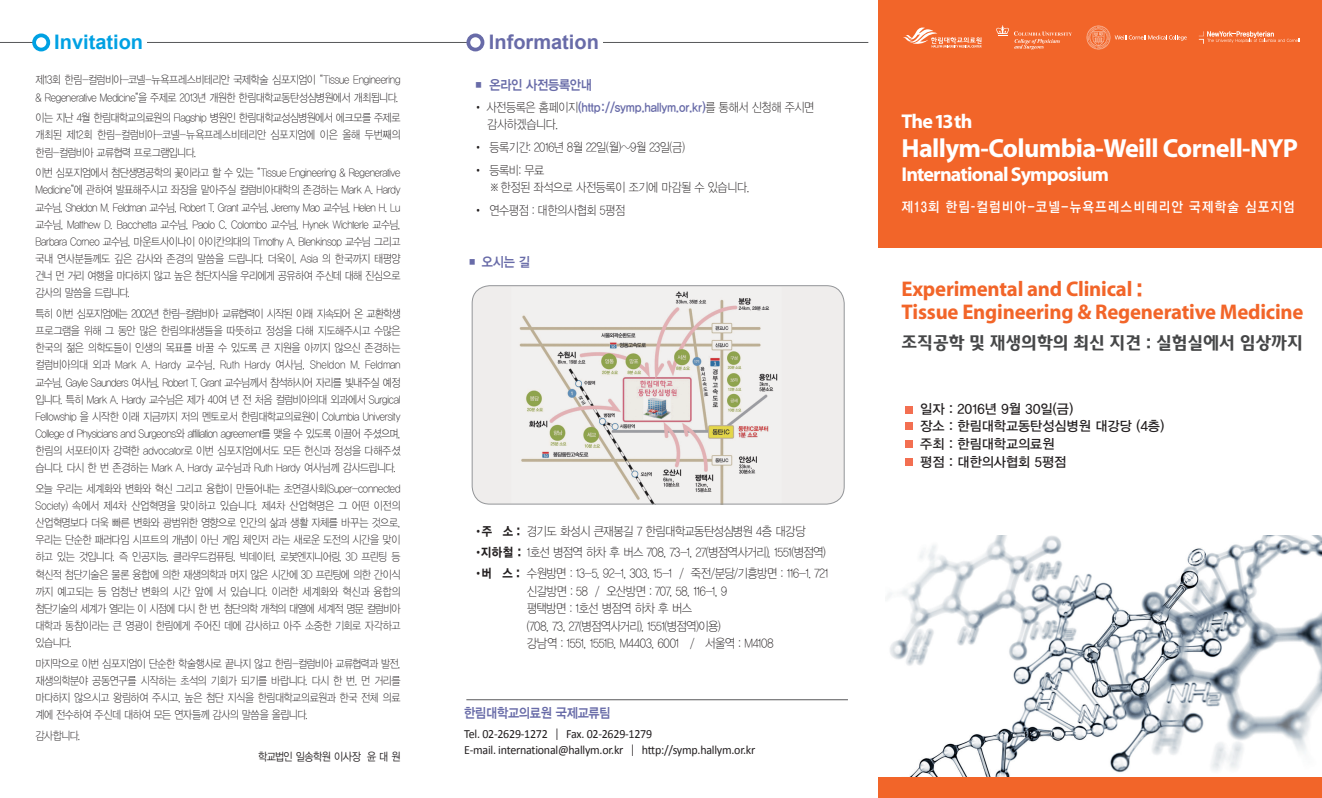
<style>
.page{position:relative;width:1322px;height:798px;background:#fff}
.page>*{position:absolute;margin:0;border:0;box-sizing:border-box;transform-origin:0 0}
.t1{font:700 26.25px "Myriad";letter-spacing:-.025em;color:#fff}
.t2{font:700 21.25px/22.6px "Myriad";letter-spacing:-.01em;color:#f26529}
.t3{font:700 20px "Myriad";letter-spacing:-.04em;color:#fff}
.t4{font:700 20px "Arial";color:#686ba8}
.t5{font:700 20px "Arial";color:#00a1e3}
.t6{font:700 16.62px "Daum Semi";color:#464748;scale:.95 1}
.t7{font:13.62px "YDVYGO540";letter-spacing:.08em;color:#fff;scale:.95 1}
.t8{font:13.5px/17.8px "YDVYGO13";color:#231f20}
.t9{font:13.5px "YDVYGO14";letter-spacing:-.02em;color:#686ba8;scale:.9 1}
.t10{font:12.5px "YDVYGO11";letter-spacing:-.03em;color:#231f20;scale:.9 1}
.t11{font:12.5px "Calibri";letter-spacing:-.02em;color:#231f20;scale:.96 1}
.t12{font:12.5px "YDVYGO11";letter-spacing:-.03em;color:#231f20;scale:.88 1}
.t13{font:12.5px "YDVYGO11";letter-spacing:-.05em;color:#231f20;scale:.9 1}
.t14{font:12.5px "YDVYGO11";letter-spacing:-.06em;color:#231f20;scale:.9 1}
.t15{font:12.5px "YDVYGO34";letter-spacing:-.02em;color:#686ba8;scale:.9 1}
.t16{font:11.25px/17.1px "YDVYGO11";letter-spacing:-.04em;color:#231f20;text-align:justify;scale:.88 1}
.t17{font:11.25px "YDVYGO12";letter-spacing:-.04em;color:#231f20;scale:.88 1}
.s1{font-family:"YDVYGO34"}
.s2{font-family:"YDVYGO11";color:#231f20}
.s3{font-family:"YDVYGO13"}
.s4{font-family:"YDVYGO15"}
.s5{font-family:"YDVYGO32"}
.s6{font-family:"YDVYGO15";font-weight:400}
</style>
<div class="page">
<hr style="left:0;top:42px;width:868px;height:1px;background:#57585a">
<div style="left:50px;top:32px;width:97px;height:21px;background:#fff"></div>
<div style="left:484px;top:32px;width:119px;height:21px;background:#fff"></div>
<hr style="left:466px;top:699px;width:382px;height:1px;background:#57585a">
<img style="left:879px;top:0;width:443px;height:797px">
<svg style="left:1198px;top:31px;width:102px;height:13px"></svg>
<svg style="left:996px;top:25px;width:76px;height:25px;background:#f37540"></svg>
<svg style="left:1086px;top:26px;width:100px;height:23px;background:#f3743e"></svg>
<svg style="left:903px;top:27px;width:78px;height:20px;background:#f48658"></svg>
<div style="left:905px;top:406px;width:7px;height:7px;background:#f36f51"></div>
<div style="left:905px;top:422px;width:7px;height:8px;background:#f36f51"></div>
<div style="left:905px;top:440px;width:8px;height:7px;background:#f36f51"></div>
<div style="left:905px;top:457px;width:8px;height:8px;background:#f36f51"></div>
<div style="left:34px;top:35px;width:14px;height:15px;background:#fff;border-radius:50%"></div>
<div style="left:32px;top:33px;width:18px;height:18px;border:4px solid #00a1e3;border-radius:50%"></div>
<div style="left:468px;top:35px;width:14px;height:15px;background:#fff;border-radius:50%"></div>
<div style="left:466px;top:33px;width:18px;height:18px;border:4px solid #686ba8;border-radius:50%"></div>
<div style="left:472px;top:285px;width:372px;height:219px;background:#efedec;border-radius:18px"></div>
<img style="left:511px;top:504px;width:271px;height:1px">
<img style="left:519px;top:291px;width:259px;height:211px">
<div style="left:472px;top:285px;width:372px;height:219px;border:1px solid #939598;border-radius:18px"></div>
<p class="t5" style="left:54px;top:29px;width:90px">Invitation</p>
<p class="t4" style="left:489px;top:29px;width:111px">Information</p>
<p class="t16" style="left:35px;top:71px;width:416px">제13회 한림-컬럼비아-코넬-뉴욕프레스비테리안 국제학술 심포지엄이 “Tissue Engineering &amp; Regenerative Medicine“을 주제로 2013년 개원한 한림대학교동탄성심병원에서 개최됩니다.</p>
<p class="t16" style="left:35px;top:109px;width:416px">이는 지난 4월 한림대학교의료원의 Flagship 병원인 한림대학교성심병원에서 에크모를 주제로 개최된 제12회 한림-컬럼비아-코넬-뉴욕프레스비테리안 심포지엄에 이은 올해 두번째의 한림-컬럼비아 교류협력 프로그램입니다.</p>
<p class="t16" style="left:35px;top:164px;width:416px">이번 심포지엄에서 첨단생명공학의 꽃이라고 할 수 있는 “Tissue Engineering &amp; Regenerative Medicine“에 관하여 발표해주시고 좌장을 맡아주실 컬럼비아대학의 존경하는 Mark A. Hardy 교수님, Sheldon M. Feldman 교수님, Robert T. Grant 교수님, Jeremy Mao 교수님, Helen H. Lu 교수님, Matthew D. Bacchetta 교수님, Paolo C. Colombo 교수님, Hynek Wichterle 교수님, Barbara Corneo 교수님, 마운트사이나이 아이칸의대의 Timothy A. Blenkinsop 교수님 그리고 국내 연사분들께도 깊은 감사와 존경의 말씀을 드립니다. 더욱이, Asia 의 한국까지 태평양 건너 먼 거리 여행을 마다하지 않고 높은 첨단지식을 우리에게 공유하여 주신데 대해 진심으로 감사의 말씀을 드립니다.</p>
<p class="t16" style="left:35px;top:304px;width:416px">특히 이번 심포지엄에는 2002년 한림-컬럼비아 교류협력이 시작된 이래 지속되어 온 교환학생 프로그램을 위해 그 동안 많은 한림의대생들을 따뜻하고 정성을 다해 지도해주시고 수많은 한국의 젊은 의학도들이 인생의 목표를 바꿀 수 있도록 큰 지원을 아끼지 않으신 존경하는 컬럼비아의대 외과 Mark A. Hardy 교수님, Ruth Hardy 여사님, Sheldon M. Feldman 교수님, Gayle Saunders 여사님, Robert T. Grant 교수님께서 참석하시어 자리를 빛내주실 예정 입니다. 특히 Mark A. Hardy 교수님은 제가 40여 년 전 처음 컬럼비아의대 외과에서 Surgical Fellowship 을 시작한 이래 지금까지 저의 멘토로서 한림대학교의료원이 Columbia University College of Physicians and Surgeons와 affiliation agreement를 맺을 수 있도록 이끌어 주셨으며, 한림의 서포터이자 강력한 advocator로 이번 심포지엄에서도 모든 헌신과 정성을 다해주셨 습니다. 다시 한 번 존경하는 Mark A. Hardy 교수님과 Ruth Hardy 여사님께 감사드립니다.</p>
<p class="t16" style="left:35px;top:479px;width:416px">오늘 우리는 세계화와 변화와 혁신 그리고 융합이 만들어내는 초연결사회(Super-connected Society) 속에서 제4차 산업혁명을 맞이하고 있습니다. 제4차 산업혁명은 그 어떤 이전의 산업혁명보다 더욱 빠른 변화와 광범위한 영향으로 인간의 삶과 생활 자체를 바꾸는 것으로, 우리는 단순한 패러다임 시프트의 개념이 아닌 게임 체인저 라는 새로운 도전의 시간을 맞이 하고 있는 것입니다. 즉 인공지능, 클라우드컴퓨팅, 빅데이터, 로봇엔지니어링, 3D 프린팅 등 혁신적 첨단기술은 물론 융합에 의한 재생의학과 머지 않은 시간에 3D 프린팅에 의한 간이식 까지 예고되는 등 엄청난 변화의 시간 앞에 서 있습니다. 이러한 세계화와 혁신과 융합의 첨단기술의 세계가 열리는 이 시점에 다시 한 번, 첨단의학 개척의 대열에 세계적 명문 컬럼비아 대학과 동참이라는 큰 영광이 한림에게 주어진 데에 감사하고 아주 소중한 기회로 자각하고 있습니다.</p>
<p class="t16" style="left:35px;top:654px;width:416px">마지막으로 이번 심포지엄이 단순한 학술행사로 끝나지 않고 한림-컬럼비아 교류협력과 발전, 재생의학분야 공동연구를 시작하는 초석의 기회가 되기를 바랍니다. 다시 한 번, 먼 거리를 마다하지 않으시고 왕림하여 주시고, 높은 첨단 지식을 한림대학교의료원과 한국 전체 의료 계에 전수하여 주신데 대하여 모든 연자들께 감사의 말씀을 올립니다.</p>
<p class="t16" style="left:35px;top:726px;width:53px">감사합니다.</p>
<p class="t17" style="left:258px;top:748px;width:163px">학교법인 일송학원 이사장 윤 대 원</p>
<p class="t9" style="left:473px;top:76px;width:134px"><span class="s1">■</span> 온라인 사전등록안내</p>
<p class="t15" style="left:473px;top:99px;width:381px"><span class="s2">• 사전등록은 홈페이지</span>(http://symp.hallym.or.kr)<span class="s2">를 통해서 신청해 주시면</span></p>
<p class="t12" style="left:487px;top:116px;width:82px">감사하겠습니다.</p>
<p class="t12" style="left:473px;top:139px;width:242px">• 등록기간: 2016년 8월 22일(월)~9월 23일(금)</p>
<p class="t12" style="left:473px;top:162px;width:82px">• 등록비: 무료</p>
<p class="t12" style="left:489px;top:179px;width:297px">※한정된 좌석으로 사전등록이 조기에 마감될 수 있습니다.</p>
<p class="t12" style="left:473px;top:202px;width:174px">• 연수평점 : 대한의사협회 5평점</p>
<p class="t9" style="left:467px;top:253px;width:71px"><span class="s1">■</span> 오시는 길</p>
<p class="t13" style="left:473px;top:523px;width:371px"><span class="s3">•</span><span class="s4">주 소 :</span> 경기도 화성시 큰재봉길 7 한림대학교동탄성심병원 4층 대강당</p>
<p class="t14" style="left:473px;top:544px;width:393px"><span class="s3">•</span><span class="s4">지하철 :</span> 1호선 병점역 하차 후 버스 708, 73-1, 27(병점역사거리), 1551(병점역)</p>
<p class="t10" style="left:473px;top:565px;width:396px"><span class="s3">•</span><span class="s4">버 스 :</span> 수원방면 : 13-5, 92-1, 303, 15-1 / 죽전/분당/기흥방면 : 116-1. 721</p>
<p class="t10" style="left:527px;top:582px;width:224px">신갈방면 : 58 / 오산방면 : 707, 58, 116-1, 9</p>
<p class="t14" style="left:527px;top:600px;width:185px">평택방면 : 1호선 병점역 하차 후 버스</p>
<p class="t13" style="left:527px;top:617px;width:217px">(708, 73, 27(병점역사거리), 1551(병점역)이용)</p>
<p class="t10" style="left:527px;top:635px;width:275px">강남역 : 1551, 1551B, M4403, 6001 / 서울역 : M4108</p>
<p class="t9" style="left:464px;top:704px;width:164px">한림대학교의료원 국제교류팀</p>
<p class="t11" style="left:464px;top:725px;width:197px">Tel. 02-2629-1272 <span class="s5">|</span> Fax. 02-2629-1279</p>
<p class="t11" style="left:464px;top:741px;width:305px">E-mail. international@hallym.or.kr <span class="s5">|</span> http://symp.hallym.or.kr</p>
<p class="t3" style="left:901px;top:111px;width:73px">The13th</p>
<p class="t1" style="left:901px;top:135px;width:398px">Hallym-Columbia-Weill Cornell-NYP</p>
<p class="t3" style="left:901px;top:164px;width:209px">International Symposium</p>
<p class="t7" style="left:901px;top:198px;width:416px">제13회 한림-컬럼비아-코넬-뉴욕프레스비테리안 국제학술 심포지엄</p>
<p class="t2" style="left:901px;top:278px;width:403px">Experimental and Clinical <span class="s6">:<br></span>Tissue Engineering &amp; Regenerative Medicine</p>
<p class="t6" style="left:901px;top:332px;width:424px">조직공학 및 재생의학의 최신 지견 : 실험실에서 임상까지</p>
<p class="t8" style="left:920px;top:399px;width:245px">일자 : 2016년 9월 30일(금)<br>장소 : 한림대학교동탄성심병원 대강당 (4층) 주최 : 한림대학교의료원<br>평점 : 대한의사협회 5평점</p>
</div>
